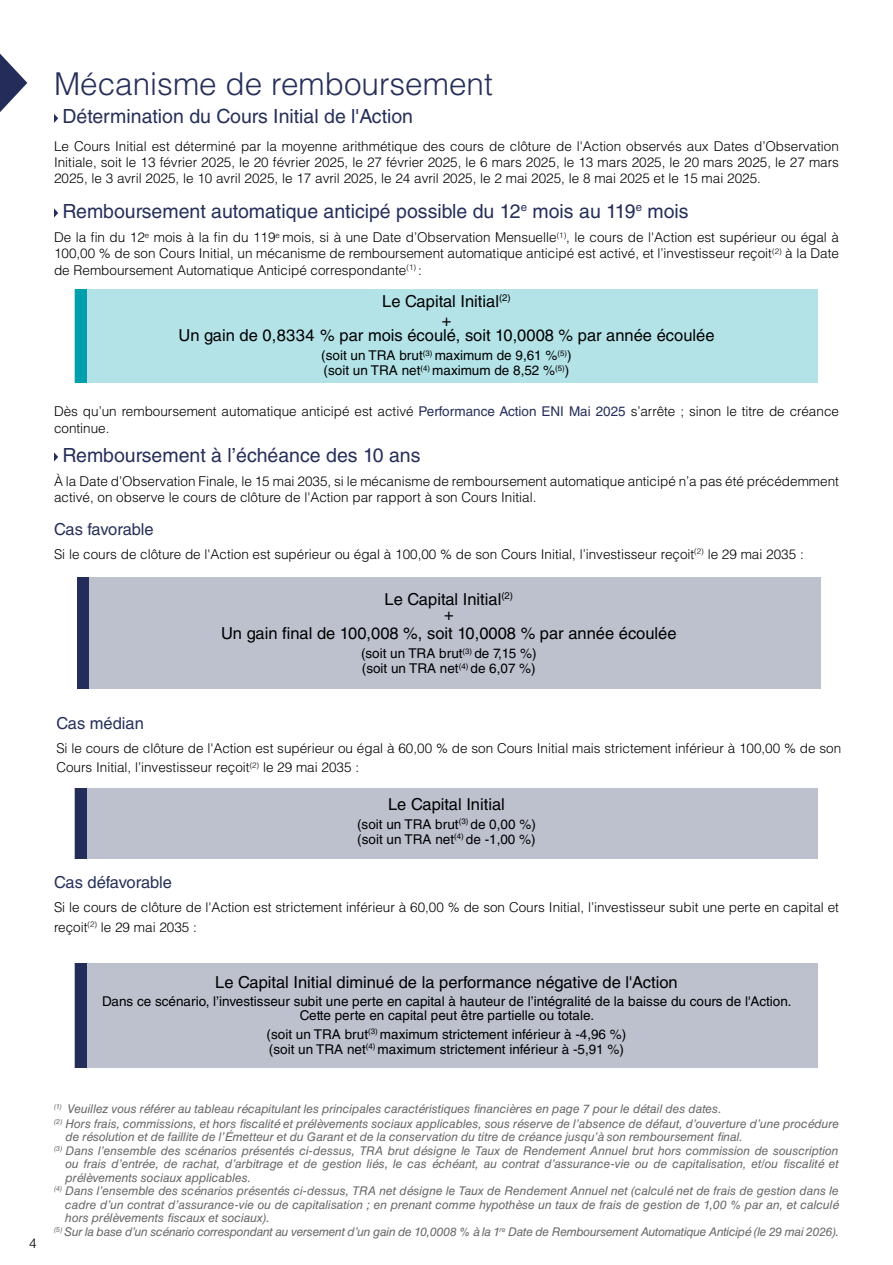
<style>
.page{position:relative;width:893px;height:1265px;background:#fff}
.page>*{position:absolute;margin:0;border:0;box-sizing:border-box;transform-origin:0 0}
.t1{font:300 31.5px "Helvetica LT Std";color:#262f5a}
.t2{font:19.5px "Helvetica LT Std";color:#262f5a}
.t3{font:16.5px/19.2px "Helvetica LT Std";color:#000;text-align:center}
.t4{font:16.5px "Helvetica LT Std";color:#262f5a}
.t5{font:300 13.5px/16.2px "Helvetica LT Std";color:#000}
.t6{font:13.5px/15px "Helvetica LT Std";color:#000}
.t7{font:italic 12px/15px "Helvetica LT Std";color:#666}
.t8{font:italic 12px "Helvetica LT Std";letter-spacing:-.02em;color:#666}
.s1{font-weight:400;color:#262f5a}
</style>
<div class="page">
<svg style="left:54px;top:452px;width:4px;height:10px"></svg>
<svg style="left:54px;top:114px;width:4px;height:9px"></svg>
<svg style="left:0;top:54px;width:27px;height:58px"></svg>
<svg style="left:54px;top:208px;width:4px;height:10px"></svg>
<div style="left:75px;top:963px;width:743px;height:104px;background:#bdc0cd"></div>
<div style="left:75px;top:963px;width:11px;height:105px;background:#242d5a"></div>
<div style="left:75px;top:788px;width:743px;height:71px;background:#bdc0cd"></div>
<div style="left:75px;top:788px;width:11px;height:71px;background:#242d5a"></div>
<div style="left:75px;top:289px;width:743px;height:94px;background:#b3e2e7"></div>
<div style="left:75px;top:289px;width:11px;height:93px;background:#009fad"></div>
<div style="left:77px;top:577px;width:743px;height:112px;background:#bdc0cd"></div>
<div style="left:77px;top:577px;width:12px;height:111px;background:#242d5a"></div>
<h1 class="t1" style="left:54px;top:64px;width:440px">Mécanisme de remboursement</h1>
<h2 class="t2" style="left:62px;top:105px;width:352px">Détermination du Cours Initial de l'Action</h2>
<p class="t5" style="left:54px;top:138px;width:786px;text-align:justify">Le Cours Initial est déterminé par la moyenne arithmétique des cours de clôture de l'Action observés aux Dates d’Observation Initiale, soit le 13 février 2025, le 20 février 2025, le 27 février 2025, le 6 mars 2025, le 13 mars 2025, le 20 mars 2025, le 27 mars 2025, le 3 avril 2025, le 10 avril 2025, le 17 avril 2025, le 24 avril 2025, le 2 mai 2025, le 8 mai 2025 et le 15 mai 2025.</p>
<h2 class="t2" style="left:62px;top:199px;width:628px">Remboursement automatique anticipé possible du 12<sup>e</sup> mois au 119<sup>e</sup> mois</h2>
<p class="t5" style="left:54px;top:229px;width:786px;text-align:justify">De la fin du 12<sup>e</sup> mois à la fin du 119<sup>e</sup> mois, si à une Date d’Observation Mensuelle<sup>(1)</sup>, le cours de l'Action est supérieur ou égal à 100,00 % de son Cours Initial, un mécanisme de remboursement automatique anticipé est activé, et l’investisseur reçoit<sup>(2)</sup> à la Date de Remboursement Automatique Anticipé correspondante<sup>(1)</sup> :</p>
<p class="t3" style="left:382px;top:291px;width:130px">Le Capital Initial<sup>(2) </sup>+</p>
<p class="t3" style="left:178px;top:326px;width:538px">Un gain de 0,8334 % par mois écoulé, soit 10,0008 % par année écoulée</p>
<p class="t6" style="left:321px;top:348px;width:252px">(soit un TRA brut<sup>(3)</sup> maximum de 9,61 %<sup>(5)</sup>) (soit un TRA net<sup>(4)</sup> maximum de 8,52 %<sup>(5)</sup>)</p>
<p class="t5" style="left:54px;top:403px;width:786px">Dès qu’un remboursement automatique anticipé est activé <span class="s1">Performance Action ENI Mai 2025</span> s’arrête ; sinon le titre de créance continue.</p>
<h2 class="t2" style="left:62px;top:443px;width:359px">Remboursement à l’échéance des 10 ans</h2>
<p class="t5" style="left:54px;top:473px;width:786px">À la Date d’Observation Finale, le 15 mai 2035, si le mécanisme de remboursement automatique anticipé n’a pas été précédemment activé, on observe le cours de clôture de l'Action par rapport à son Cours Initial.</p>
<p class="t4" style="left:54px;top:520px;width:101px">Cas favorable</p>
<p class="t5" style="left:54px;top:546px;width:751px">Si le cours de clôture de l'Action est supérieur ou égal à 100,00 % de son Cours Initial, l’investisseur reçoit<sup>(2)</sup> le 29 mai 2035 :</p>
<p class="t3" style="left:385px;top:592px;width:130px;line-height:14.7px">Le Capital Initial<sup>(2) </sup>+</p>
<p class="t3" style="left:221px;top:623px;width:457px">Un gain final de 100,008 %, soit 10,0008 % par année écoulée</p>
<p class="t6" style="left:361px;top:646px;width:177px">(soit un TRA brut<sup>(3)</sup> de 7,15 %) (soit un TRA net<sup>(4)</sup> de 6,07 %)</p>
<p class="t4" style="left:56px;top:713px;width:89px">Cas médian</p>
<p class="t5" style="left:56px;top:738px;width:786px;line-height:19.5px">Si le cours de clôture de l'Action est supérieur ou égal à 60,00 % de son Cours Initial mais strictement inférieur à 100,00 % de son<br>Cours Initial, l’investisseur reçoit<sup>(2)</sup> le 29 mai 2035 :</p>
<p class="t3" style="left:388px;top:794px;width:118px">Le Capital Initial</p>
<p class="t6" style="left:357px;top:817px;width:180px">(soit un TRA brut<sup>(3)</sup> de 0,00 %) (soit un TRA net<sup>(4)</sup> de -1,00 %)</p>
<p class="t4" style="left:54px;top:873px;width:119px">Cas défavorable</p>
<p class="t5" style="left:54px;top:897px;width:786px;line-height:19.5px">Si le cours de clôture de l'Action est strictement inférieur à 60,00 % de son Cours Initial, l’investisseur subit une perte en capital et reçoit<sup>(2)</sup> le 29 mai 2035 :</p>
<p class="t3" style="left:215px;top:973px;width:464px">Le Capital Initial diminué de la performance négative de l'Action</p>
<p class="t6" style="left:102px;top:995px;width:691px;line-height:13.5px;text-align:center">Dans ce scénario, l’investisseur subit une perte en capital à hauteur de l’intégralité de la baisse du cours de l'Action.<br>Cette perte en capital peut être partielle ou totale.</p>
<p class="t6" style="left:267px;top:1027px;width:361px">(soit un TRA brut<sup>(3)</sup> maximum strictement inférieur à -4,96 %) (soit un TRA net<sup>(4)</sup> maximum strictement inférieur à -5,91 %)</p>
<p class="t5" style="left:29px;top:1235px;width:9px">4</p>
<p class="t7" style="left:54px;top:1101px;width:786px"><sup>(1)</sup> Veuillez vous référer au tableau récapitulant les principales caractéristiques financières en page 7 pour le détail des dates.<br><sup>(2)</sup> Hors frais, commissions, et hors fiscalité et prélèvements sociaux applicables, sous réserve de l’absence de défaut, d’ouverture d’une procédure</p>
<p class="t7" style="left:65px;top:1129px;width:679px">de résolution et de faillite de l’Émetteur et du Garant et de la conservation du titre de créance jusqu’à son remboursement final.</p>
<p class="t7" style="left:54px;top:1143px;width:786px"><sup>(3)</sup> Dans l’ensemble des scénarios présentés ci-dessus, TRA brut désigne le Taux de Rendement Annuel brut hors commission de souscription</p>
<p class="t7" style="left:66px;top:1156px;width:775px">ou frais d’entrée, de rachat, d’arbitrage et de gestion liés, le cas échéant, au contrat d’assurance-vie ou de capitalisation, et/ou fiscalité et</p>
<p class="t7" style="left:66px;top:1170px;width:187px">prélèvements sociaux applicables.</p>
<p class="t7" style="left:54px;top:1183px;width:786px"><sup>(4)</sup> Dans l’ensemble des scénarios présentés ci-dessus, TRA net désigne le Taux de Rendement Annuel net (calculé net de frais de gestion dans le</p>
<p class="t7" style="left:65px;top:1197px;width:775px">cadre d’un contrat d’assurance-vie ou de capitalisation ; en prenant comme hypothèse un taux de frais de gestion de 1,00 % par an, et calculé</p>
<p class="t7" style="left:65px;top:1210px;width:206px">hors prélèvements fiscaux et sociaux).</p>
<p class="t8" style="left:54px;top:1224px;width:786px"><sup>(5)</sup> Sur la base d’un scénario correspondant au versement d’un gain de 10,0008 % à la 1<sup>re</sup> Date de Remboursement Automatique Anticipé (le 29 mai 2026).</p>
</div>
